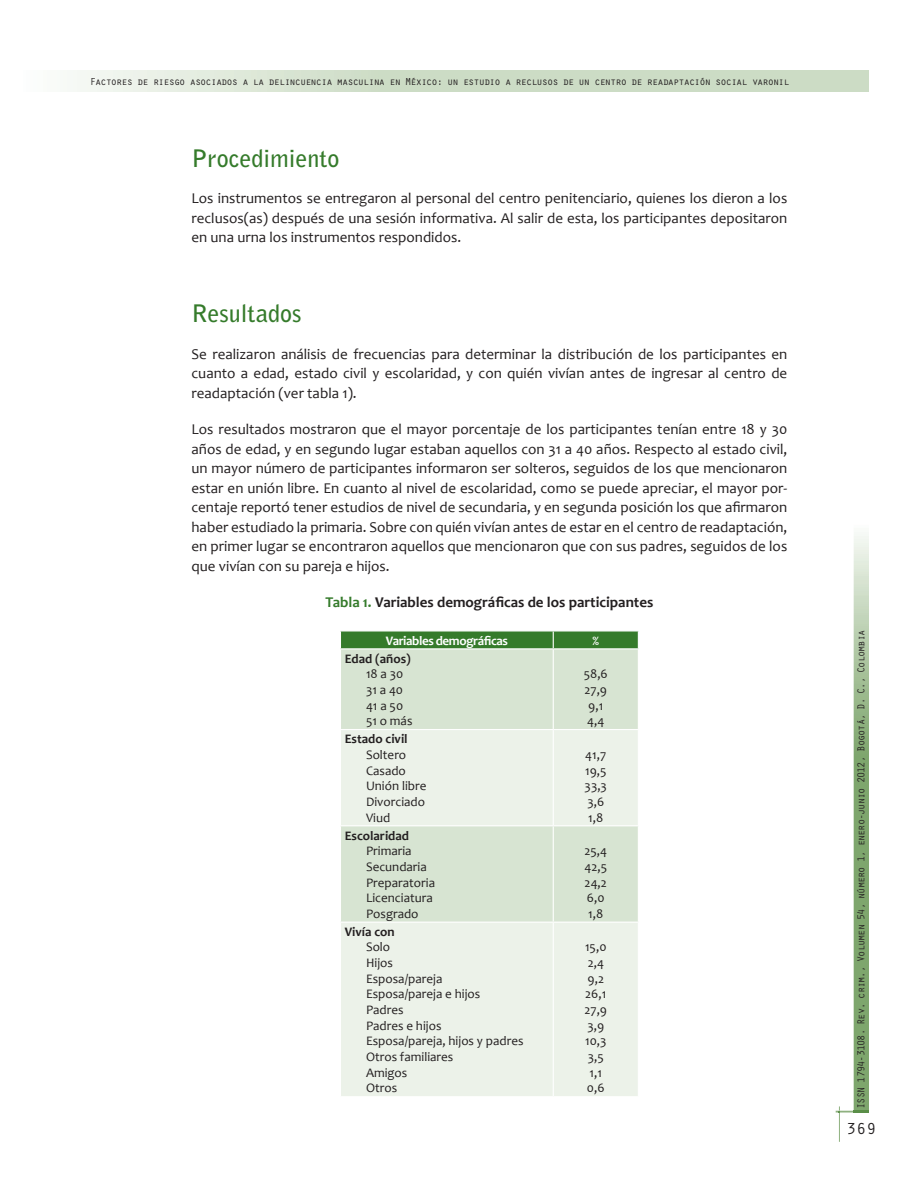
<style>
.page{position:relative;width:915px;height:1191px;background:#fff}
.page>*{position:absolute;margin:0;border:0;box-sizing:border-box;transform-origin:0 0}
.t1{font:700 24px "Bell Gothic Std";color:#357b2b}
.t2{font:16.5px "Orator Std";color:#231f20}
.t3{font:15px/19.5px "Candara";color:#231f20;text-align:justify}
.t4{font:700 15px "Candara";color:#231f20}
.t5{font:13.05px/15.6px "Candara";color:#231f20}
.t6{font:700 13.05px "Candara";color:#231f20}
.t7{font:700 13.05px "Candara";letter-spacing:-.03em;color:#fff}
.t8{font:10.5px "Orator Std";letter-spacing:-.1em;color:#231f20}
.s1{color:#357b2b}
</style>
<div class="page">
<svg style="left:77px;top:71px;width:791px;height:20px;background:#d3e1cd"></svg>
<svg style="left:835px;top:536px;width:33px;height:605px"></svg>
<div style="left:341px;top:649px;width:296px;height:80px;background:#d7e4d2"></div>
<svg style="left:341px;top:730px;width:296px;height:366px;background:#e6eee3"></svg>
<svg style="left:340px;top:631px;width:298px;height:17px;background:#3c7f32"></svg>
<hr style="left:552px;top:649px;width:1px;height:80px;background:#fff">
<hr style="left:552px;top:730px;width:1px;height:95px;background:#fff">
<hr style="left:340px;top:825px;width:213px;height:1px;background:#fff">
<hr style="left:553px;top:825px;width:85px;height:1px;background:#fff">
<hr style="left:552px;top:826px;width:1px;height:95px;background:#fff">
<hr style="left:340px;top:921px;width:213px;height:1px;background:#fff">
<hr style="left:553px;top:921px;width:85px;height:1px;background:#fff">
<hr style="left:552px;top:922px;width:1px;height:174px;background:#fff">
<p class="t8" style="left:90px;top:74px;width:701px">Factores de riesgo asociados a la delincuencia masculina en México: un estudio a reclusos de un centro de readaptación social varonil</p>
<h1 class="t1" style="left:191px;top:144px;width:150px">Procedimiento</h1>
<p class="t3" style="left:191px;top:189px;width:597px">Los instrumentos se entregaron al personal del centro penitenciario, quienes los dieron a los reclusos(as) después de una sesión informativa. Al salir de esta, los participantes depositaron en una urna los instrumentos respondidos.</p>
<h1 class="t1" style="left:191px;top:299px;width:112px">Resultados</h1>
<p class="t3" style="left:191px;top:344px;width:597px">Se realizaron análisis de frecuencias para determinar la distribución de los participantes en cuanto a edad, estado civil y escolaridad, y con quién vivían antes de ingresar al centro de readaptación (ver tabla 1).</p>
<p class="t3" style="left:191px;top:419px;width:597px">Los resultados mostraron que el mayor porcentaje de los participantes tenían entre 18 y 30 años de edad, y en segundo lugar estaban aquellos con 31 a 40 años. Respecto al estado civil, un mayor número de participantes informaron ser solteros, seguidos de los que mencionaron estar en unión libre. En cuanto al nivel de escolaridad, como se puede apreciar, el mayor por&shy;centaje reportó tener estudios de nivel de secundaria, y en segunda posición los que afirmaron haber estudiado la primaria. Sobre con quién vivían antes de estar en el centro de readaptación, en primer lugar se encontraron aquellos que mencionaron que con sus padres, seguidos de los que vivían con su pareja e hijos.</p>
<p class="t4" style="left:325px;top:593px;width:329px"><span class="s1">Tabla 1.</span> Variables demográficas de los participantes</p>
<p class="t7" style="left:385px;top:632px;width:124px">Variables demográficas</p>
<p class="t7" style="left:592px;top:632px;width:8px">%</p>
<p class="t6" style="left:344px;top:650px;width:68px">Edad (años)</p>
<p class="t5" style="left:366px;top:666px;width:48px">18 a 30<br>31 a 40<br>41 a 50<br>51 o más</p>
<p class="t5" style="left:583px;top:666px;width:26px">58,6<br>27,9<br>9,1<br>4,4</p>
<p class="t6" style="left:344px;top:731px;width:64px">Estado civil</p>
<p class="t5" style="left:366px;top:746px;width:62px">Soltero<br>Casado<br>Unión libre<br>Divorciado<br>Viud</p>
<p class="t5" style="left:584px;top:746px;width:24px">41,7<br>19,5<br>33,3<br>3,6<br>1,8</p>
<p class="t6" style="left:344px;top:827px;width:66px">Escolaridad</p>
<p class="t5" style="left:366px;top:843px;width:71px">Primaria<br>Secundaria<br>Preparatoria<br>Licenciatura<br>Posgrado</p>
<p class="t5" style="left:584px;top:843px;width:24px">25,4<br>42,5<br>24,2<br>6,0<br>1,8</p>
<p class="t6" style="left:344px;top:923px;width:51px">Vivía con</p>
<p class="t5" style="left:366px;top:939px;width:159px">Solo<br>Hijos<br>Esposa/pareja<br>Esposa/pareja e hijos<br>Padres<br>Padres e hijos<br>Esposa/pareja, hijos y padres<br>Otros familiares<br>Amigos<br>Otros</p>
<p class="t5" style="left:584px;top:939px;width:24px;text-align:center">15,0<br>2,4<br>9,2<br>26,1<br>27,9<br>3,9<br>10,3<br>3,5<br>1,1<br>0,6</p>
<p class="t8" style="left:853px;top:1108px;width:480px;rotate:-90deg">ISSN 1794-3108. Rev. crim., Volumen 54, número 1, enero-junio 2012, Bogotá, D. C., Colombia</p>
<p class="t2" style="left:846px;top:1117px;width:31px">369</p>
</div>
